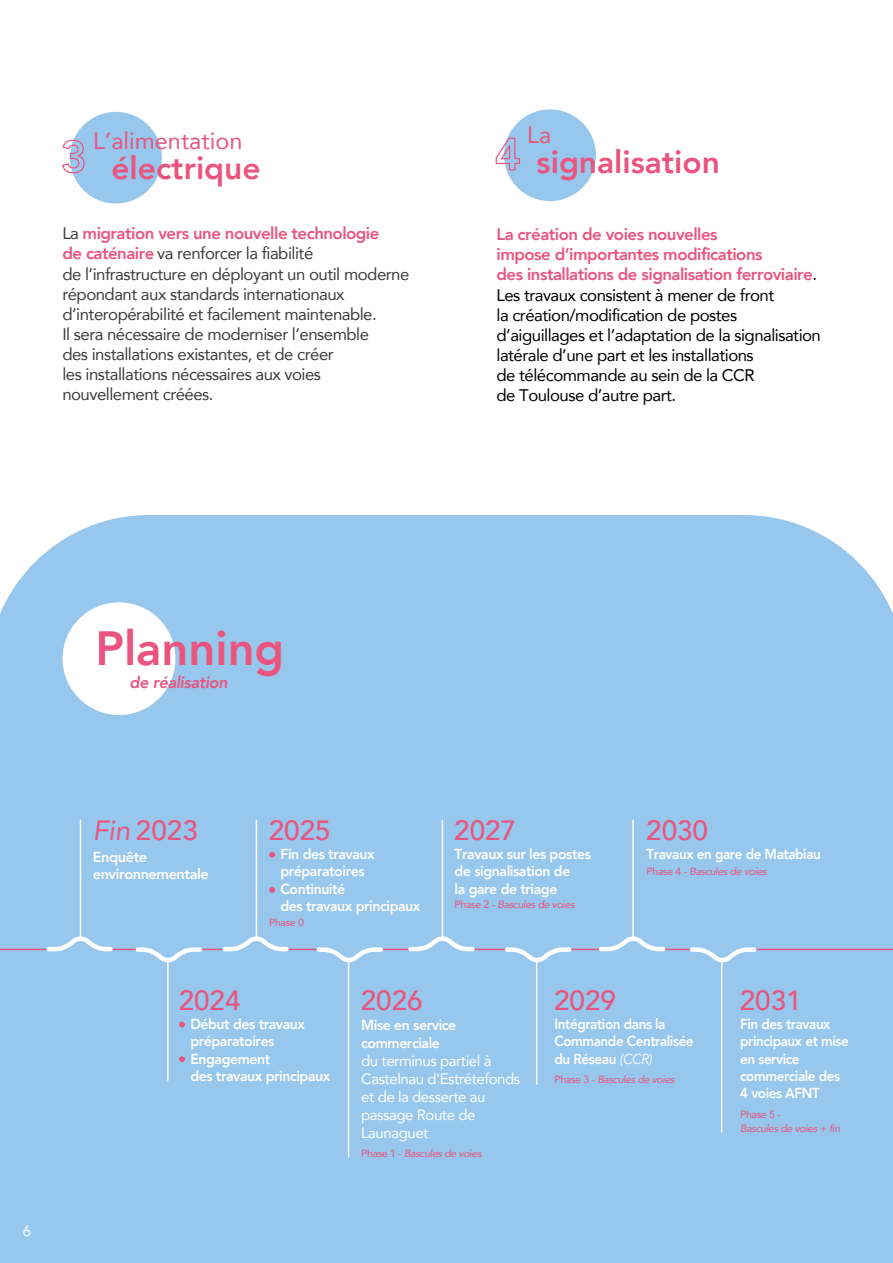
<style>
.page{position:relative;width:893px;height:1263px;background:#fff}
.page>*{position:absolute;margin:0;border:0;box-sizing:border-box;transform-origin:0 0}
.t1{font:800 48px "Avenir";color:#ea557f}
.t2{font:800 31.8px "Avenir";color:#ea557f}
.t3{font:500 27.75px "Avenir";color:#ea557f}
.t4{font:23.55px "Avenir";color:#ea557f}
.t5{font:16.8px/20.1px "Avenir";letter-spacing:-.03em;color:#3c3c3b}
.t6{font:16.8px/20.1px "Avenir";letter-spacing:-.03em;color:#000}
.t7{font:italic 800 16.5px "Avenir";letter-spacing:-.02em;color:#ea557f}
.t8{font:15px/18px "Avenir";letter-spacing:-.03em;color:#fff}
.t9{font:800 14.55px/17.4px "Avenir";letter-spacing:-.03em;color:#fff}
.t10{font:800 14.55px/17.4px "Avenir";letter-spacing:-.03em;color:#fff;scale:.93 1}
.t11{font:italic 10.5px "Avenir";letter-spacing:-.03em;color:#ea557f}
.t12{font:10.5px "Avenir";letter-spacing:-.03em;color:#ea557f}
.s1{font-weight:800;color:#ea557f}
.s2{font-weight:400;font-style:italic}
.s3{font-style:normal}
</style>
<div class="page">
<div style="left:0;top:515px;width:893px;height:748px;background:#97c7ec"></div>
<hr style="left:0;top:949px;width:893px;height:1px;background:#ea557f">
<div style="left:510px;top:941px;width:57px;height:19px;background:#97c7ec"></div>
<svg style="left:503px;top:945px;width:71px;height:20px"></svg>
<div style="left:321px;top:941px;width:58px;height:19px;background:#97c7ec"></div>
<svg style="left:314px;top:945px;width:71px;height:20px"></svg>
<div style="left:140px;top:941px;width:58px;height:19px;background:#97c7ec"></div>
<svg style="left:133px;top:945px;width:71px;height:20px"></svg>
<div style="left:50px;top:939px;width:58px;height:18px;background:#97c7ec"></div>
<svg style="left:44px;top:933px;width:71px;height:20px"></svg>
<div style="left:63px;top:602px;width:112px;height:113px;background:#fff;border-radius:50%"></div>
<div style="left:70px;top:112px;width:92px;height:91px;background:#97c7ec;border-radius:50%"></div>
<svg style="left:62px;top:139px;width:23px;height:35px"></svg>
<div style="left:504px;top:109px;width:92px;height:92px;background:#97c7ec;border-radius:50%"></div>
<svg style="left:495px;top:137px;width:25px;height:34px"></svg>
<svg style="left:179px;top:1021px;width:6px;height:6px"></svg>
<svg style="left:179px;top:1056px;width:6px;height:6px"></svg>
<svg style="left:269px;top:852px;width:6px;height:6px"></svg>
<svg style="left:269px;top:887px;width:6px;height:6px"></svg>
<hr style="left:80px;top:820px;width:1px;height:119px;background:#fff">
<div style="left:226px;top:939px;width:58px;height:18px;background:#97c7ec"></div>
<svg style="left:220px;top:933px;width:71px;height:20px"></svg>
<hr style="left:256px;top:820px;width:1px;height:119px;background:#fff">
<div style="left:412px;top:939px;width:58px;height:18px;background:#97c7ec"></div>
<svg style="left:406px;top:933px;width:71px;height:20px"></svg>
<hr style="left:442px;top:820px;width:1px;height:119px;background:#fff">
<div style="left:603px;top:939px;width:58px;height:18px;background:#97c7ec"></div>
<svg style="left:597px;top:933px;width:71px;height:20px"></svg>
<hr style="left:632px;top:820px;width:2px;height:119px;background:#fff">
<hr style="left:167px;top:962px;width:2px;height:118px;background:#fff">
<hr style="left:348px;top:962px;width:1px;height:195px;background:#fff">
<hr style="left:536px;top:962px;width:1px;height:122px;background:#fff">
<div style="left:695px;top:941px;width:57px;height:19px;background:#97c7ec"></div>
<svg style="left:688px;top:945px;width:71px;height:20px"></svg>
<hr style="left:721px;top:962px;width:1px;height:170px;background:#fff">
<h3 class="t4" style="left:93px;top:122px;width:151px">L’alimentation</h3>
<h2 class="t2" style="left:111px;top:139px;width:151px">électrique</h2>
<p class="t5" style="left:62px;top:223px;width:348px">La <span class="s1">migration vers une nouvelle technologie<br>de caténaire</span> va renforcer la fiabilité<br>de l’infrastructure en déployant un outil moderne répondant aux standards internationaux d’interopérabilité et facilement maintenable.<br>Il sera nécessaire de moderniser l’ensemble<br>des installations existantes, et de créer<br>les installations nécessaires aux voies nouvellement créées.</p>
<h3 class="t4" style="left:527px;top:116px;width:25px">La</h3>
<h2 class="t2" style="left:537px;top:133px;width:185px">signalisation</h2>
<p class="t6" style="left:496px;top:224px;width:326px"><span class="s1">La création de voies nouvelles<br>impose d’importantes modifications<br>des installations de signalisation ferroviaire</span>.<br>Les travaux consistent à mener de front<br>la création/modification de postes d’aiguillages et l’adaptation de la signalisation latérale d’une part et les installations<br>de télécommande au sein de la CCR<br>de Toulouse d’autre part.</p>
<p class="t8" style="left:23px;top:1221px;width:10px">6</p>
<h1 class="t1" style="left:95px;top:605px;width:190px">Planning</h1>
<p class="t7" style="left:130px;top:673px;width:100px">de réalisation</p>
<h3 class="t3" style="left:93px;top:807px;width:106px"><span class="s2">Fin</span> 2023</h3>
<p class="t9" style="left:93px;top:847px;width:117px">Enquête environnementale</p>
<h3 class="t3" style="left:179px;top:976px;width:63px">2024</h3>
<h3 class="t3" style="left:269px;top:807px;width:63px">2025</h3>
<p class="t9" style="left:280px;top:844px;width:142px">Fin des travaux préparatoires<br>Continuité<br>des travaux principaux</p>
<p class="t12" style="left:269px;top:914px;width:36px">Phase 0</p>
<h3 class="t3" style="left:361px;top:976px;width:63px">2026</h3>
<h3 class="t3" style="left:454px;top:807px;width:63px">2027</h3>
<p class="t9" style="left:455px;top:844px;width:138px">Travaux sur les postes de signalisation de<br>la gare de triage</p>
<p class="t11" style="left:455px;top:898px;width:122px"><span class="s3">Phase 2</span> - Bascules de voies</p>
<h3 class="t3" style="left:646px;top:807px;width:63px">2030</h3>
<p class="t10" style="left:647px;top:844px;width:189px">Travaux en gare de Matabiau</p>
<p class="t11" style="left:647px;top:865px;width:122px"><span class="s3">Phase 4</span> - Bascules de voies</p>
<h3 class="t3" style="left:554px;top:976px;width:63px">2029</h3>
<h3 class="t3" style="left:740px;top:976px;width:63px">2031</h3>
<p class="t9" style="left:190px;top:1014px;width:142px">Début des travaux préparatoires<br>Engagement<br>des travaux principaux</p>
<p class="t9" style="left:361px;top:1015px;width:97px">Mise en service commerciale</p>
<p class="t8" style="left:361px;top:1051px;width:160px">du terminus partiel à<br>Castelnau d'Estrétefonds et de la desserte au passage Route de<br>Launaguet</p>
<p class="t11" style="left:361px;top:1147px;width:122px"><span class="s3">Phase 1</span> - Bascules de voies</p>
<p class="t10" style="left:555px;top:1014px;width:151px">Intégration dans la<br>Commande Centralisée du Réseau <span class="s2">(CCR)</span></p>
<p class="t11" style="left:555px;top:1073px;width:122px"><span class="s3">Phase 3</span> - Bascules de voies</p>
<p class="t10" style="left:740px;top:1014px;width:118px">Fin des travaux principaux et mise en service commerciale des<br>4 voies AFNT</p>
<p class="t12" style="left:740px;top:1106px;width:42px">Phase 5 -</p>
<p class="t11" style="left:740px;top:1122px;width:102px">Bascules de voies + fin</p>
</div>
